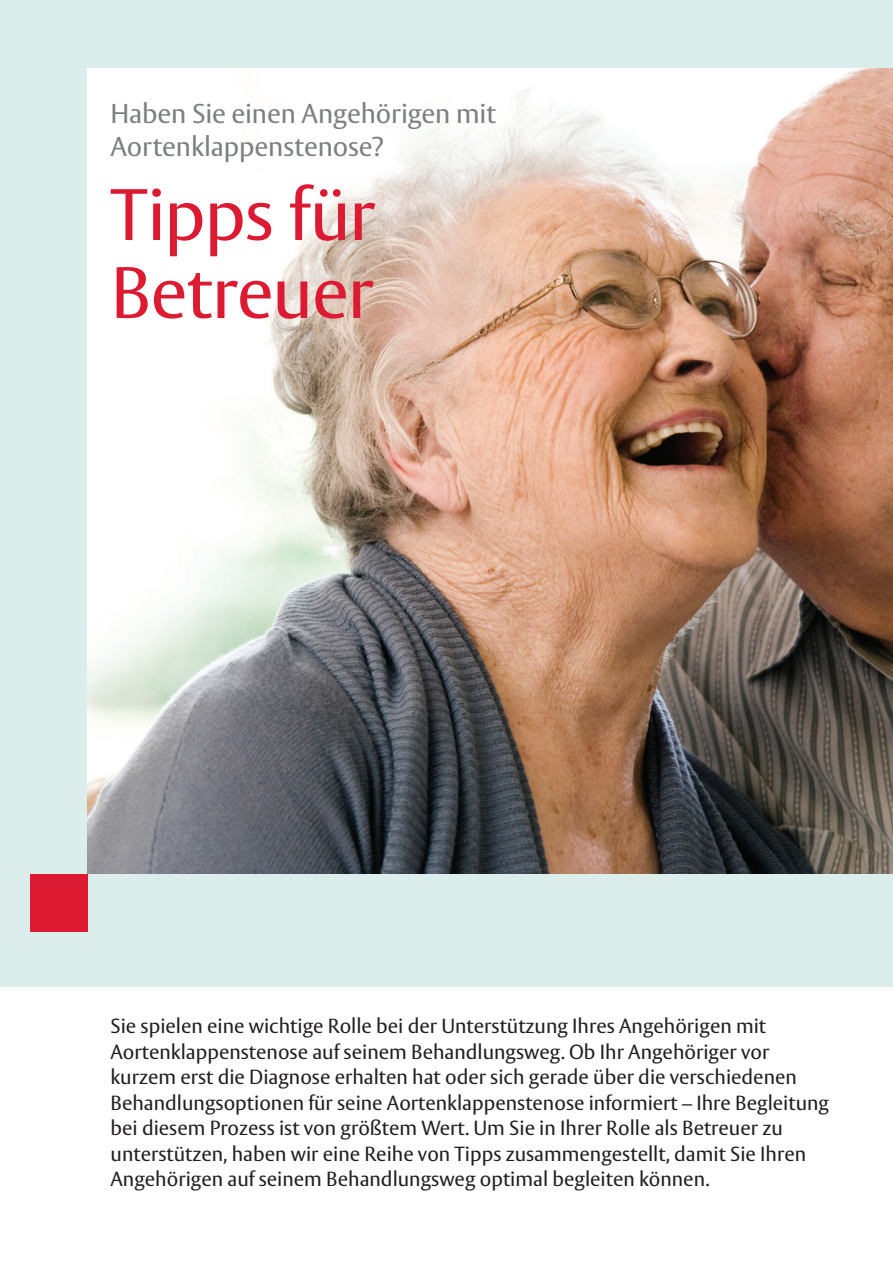
<style>
.page{position:relative;width:893px;height:1263px;background:#fff}
.page>*{position:absolute;margin:0;border:0;box-sizing:border-box;transform-origin:0 0}
.Ad_Title_48_52{font:72px/78px "Vesta Pro";letter-spacing:-.015em;color:#dc1a32}
.Ad_Subtitle_18_22{font:27px/33px "Vesta Pro";letter-spacing:-.005em;color:#7b8080}
.t1{font:20.25px/25.5px "Vesta Pro";color:#231f20}
</style>
<div class="page">
<div style="left:0;top:0;width:893px;height:986px;background:#dceeec"></div>
<div style="left:30px;top:874px;width:57px;height:57px;background:#dc1a32"></div>
<img style="left:87px;top:68px;width:806px;height:806px">
<p class="Ad_Subtitle_18_22" style="left:111px;top:97px;width:387px">Haben Sie einen Angehörigen mit<br>Aortenklappenstenose?</p>
<p class="Ad_Title_48_52" style="left:111px;top:175px;width:266px">Tipps für<br>Betreuer</p>
<p class="t1" style="left:111px;top:1013px;width:720px">Sie spielen eine wichtige Rolle bei der Unterstützung Ihres Angehörigen mit Aortenklappenstenose auf seinem Behandlungsweg. Ob Ihr Angehöriger vor kurzem erst die Diagnose erhalten hat oder sich gerade über die verschiedenen Behandlungsoptionen für seine Aortenklappenstenose informiert – Ihre Begleitung bei diesem Prozess ist von größtem Wert. Um Sie in Ihrer Rolle als Betreuer zu unterstützen, haben wir eine Reihe von Tipps zusammengestellt, damit Sie Ihren Angehörigen auf seinem Behandlungsweg optimal begleiten können.</p>
</div>
